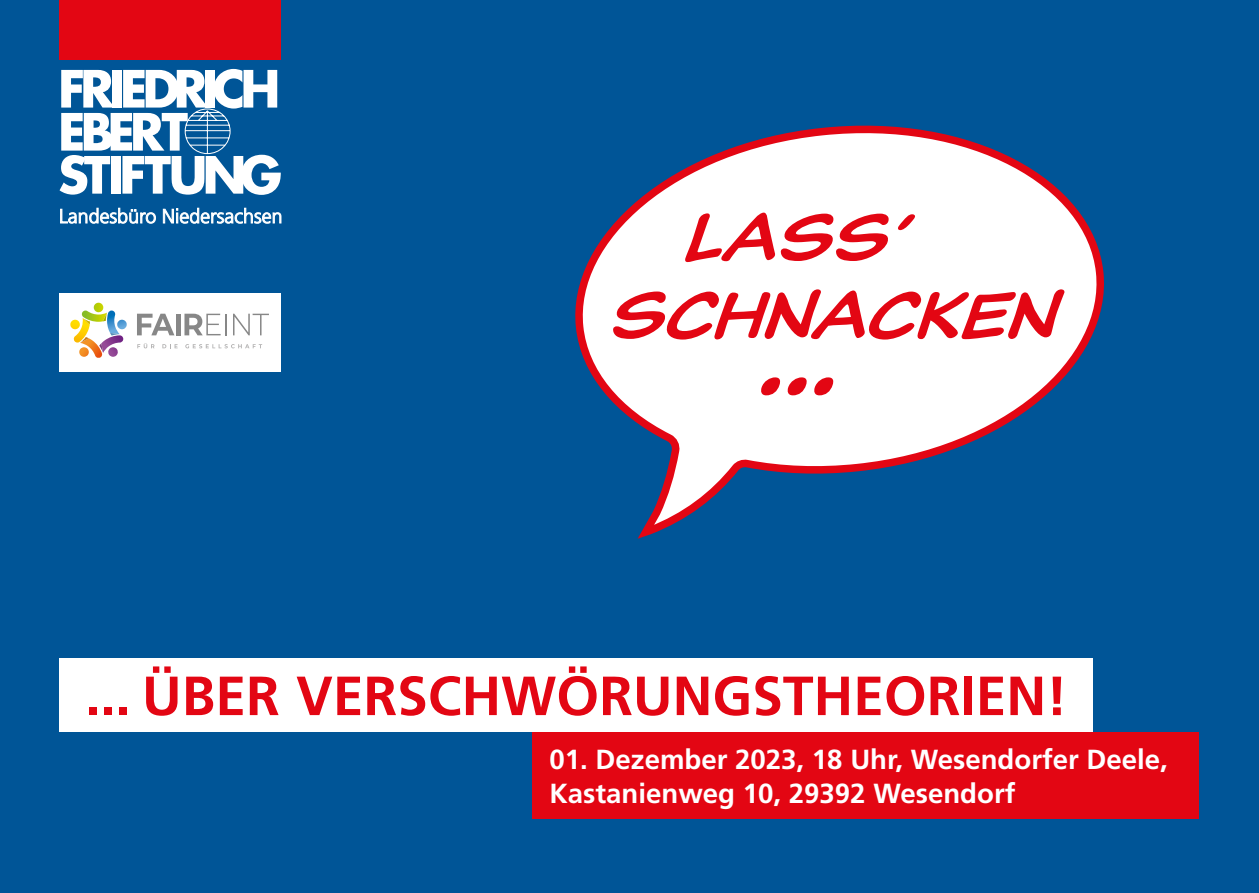
<style>
.page{position:relative;width:1259px;height:893px;background:#005597}
.page>*{position:absolute;margin:0;border:0;box-sizing:border-box;transform-origin:0 0}
.t1{font:italic 94.5px "Classic Comic";color:#e30613}
.t2{font:italic 66.6px/78px "Classic Comic";color:#e30613}
.t3{font:700 55.2px "Frutiger LT Std";color:#e30613}
.t4{font:700 27.6px/33px "Frutiger LT Std";color:#fff}
</style>
<div class="page">
<div style="left:60px;top:0;width:221px;height:60px;background:#e30613"></div>
<svg style="left:60px;top:69px;width:221px;height:126px"></svg>
<svg style="left:60px;top:207px;width:222px;height:17px"></svg>
<div style="left:60px;top:658px;width:1033px;height:73px;background:#fff"></div>
<svg style="left:575px;top:125px;width:529px;height:414px"></svg>
<div style="left:60px;top:294px;width:221px;height:78px;background:#fff"></div>
<svg style="left:137px;top:343px;width:17px;height:5px"></svg>
<svg style="left:162px;top:344px;width:16px;height:4px"></svg>
<svg style="left:185px;top:344px;width:77px;height:4px"></svg>
<svg style="left:137px;top:314px;width:37px;height:21px"></svg>
<hr style="left:176px;top:314px;width:4px;height:21px;background:#878787">
<svg style="left:184px;top:314px;width:37px;height:21px"></svg>
<hr style="left:225px;top:314px;width:2px;height:21px;background:#878787">
<svg style="left:233px;top:314px;width:36px;height:21px"></svg>
<svg style="left:70px;top:303px;width:57px;height:55px"></svg>
<div style="left:532px;top:732px;width:667px;height:87px;background:#e30613"></div>
<h2 class="t2" style="left:607px;top:199px;width:448px;text-indent:76px">LASS’<br>SCHNACKEN</h2>
<h1 class="t1" style="left:756px;top:299px;width:81px">…</h1>
<h3 class="t3" style="left:85px;top:663px;width:984px">... ÜBER VERSCHWÖRUNGSTHEORIEN!</h3>
<p class="t4" style="left:549px;top:743px;width:620px">01. Dezember 2023, 18 Uhr, Wesendorfer Deele,<br>Kastanienweg 10, 29392 Wesendorf</p>
</div>
